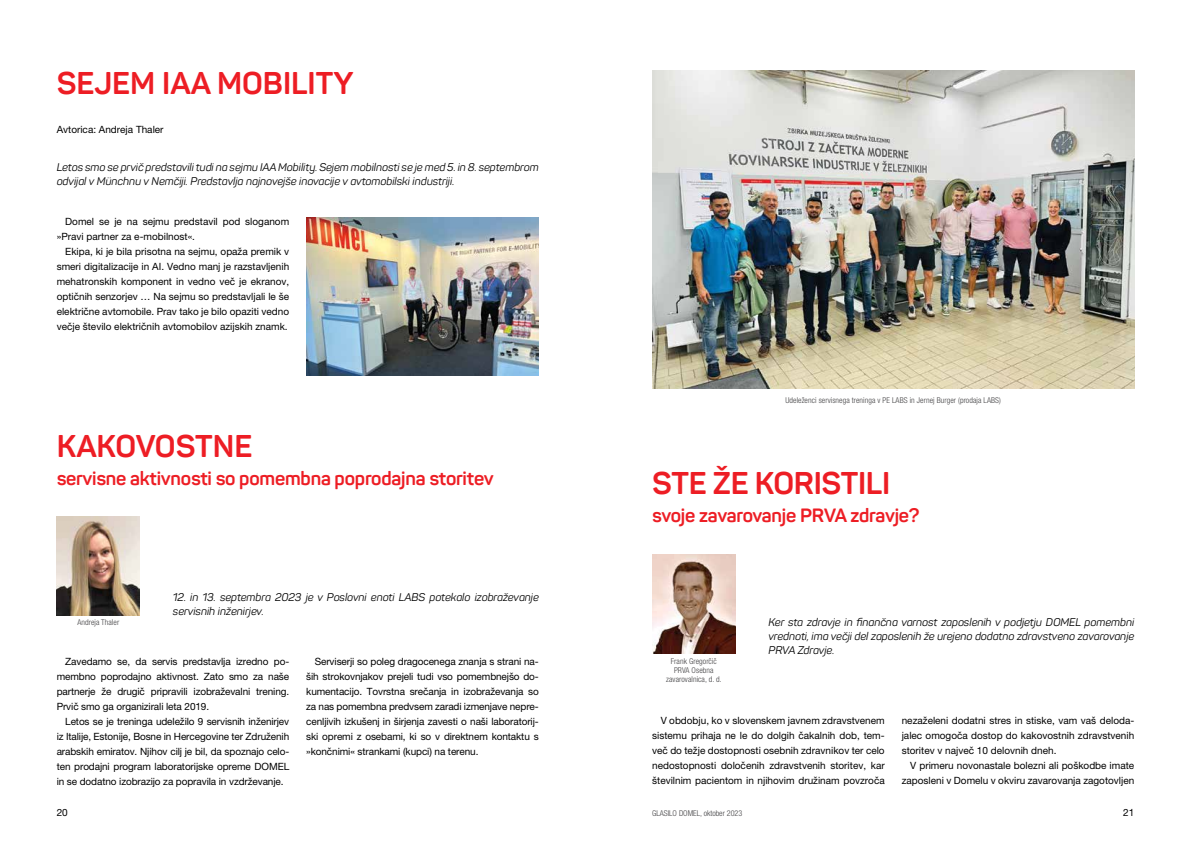
<style>
.page{position:relative;width:1191px;height:842px;background:#fff}
.page>*{position:absolute;margin:0;border:0;box-sizing:border-box;transform-origin:0 0}
.t1{font:700 31px "Panton";color:#ed1d24}
.t2{font:700 19px "Panton";letter-spacing:-.01em;color:#ed1d24}
.t3{font:italic 11px/14px "Panton";color:#000}
.t4{font:10px/15px "Helvetica Neue LT Pro";color:#000;text-align:justify}
.t5{font:300 condensed 8px/9px "Helvetica Neue LT Pro";letter-spacing:.01em;color:#414042;text-align:center}
</style>
<div class="page">
<img style="left:652px;top:554px;width:83px;height:99px">
<img style="left:306px;top:217px;width:233px;height:158px">
<img style="left:57px;top:516px;width:83px;height:100px">
<img style="left:652px;top:71px;width:483px;height:317px">
<h1 class="t1" style="left:57px;top:64px;width:298px">SEJEM IAA MOBILITY</h1>
<p class="t4" style="left:57px;top:122px;width:108px">Avtorica: Andreja Thaler</p>
<p class="t3" style="left:57px;top:160px;width:483px">Letos smo se prvič predstavili tudi na sejmu IAA Mobility. Sejem mobilnosti se je med 5. in 8. septembrom odvijal v Münchnu v Nemčiji. Predstavlja najnovejše inovacije v avtomobilski industriji.</p>
<p class="t4" style="left:57px;top:213px;width:234px;text-indent:8px">Domel se je na sejmu predstavil pod sloganom »Pravi partner za e-mobilnost«.</p>
<p class="t4" style="left:57px;top:243px;width:234px;text-indent:8px">Ekipa, ki je bila prisotna na sejmu, opaža premik v smeri digitalizacije in AI. Vedno manj je razstavljenih mehatronskih komponent in vedno več je ekranov, optičnih senzorjev … Na sejmu so predstavljali le še električne avtomobile. Prav tako je bilo opaziti vedno večje število električnih avtomobilov azijskih znamk.</p>
<h1 class="t1" style="left:57px;top:426px;width:197px">KAKOVOSTNE</h1>
<h2 class="t2" style="left:57px;top:466px;width:438px">servisne aktivnosti so pomembna poprodajna storitev</h2>
<p class="t5" style="left:77px;top:618px;width:43px">Andreja Thaler</p>
<p class="t3" style="left:173px;top:590px;width:367px">12. in 13. septembra 2023 je v Poslovni enoti LABS potekalo izobraževanje servisnih inženirjev.</p>
<p class="t4" style="left:57px;top:654px;width:234px;text-indent:8px">Zavedamo se, da servis predstavlja izredno po&shy;membno poprodajno aktivnost. Zato smo za naše partnerje že drugič pripravili izobraževalni trening.<br>Prvič smo ga organizirali leta 2019.</p>
<p class="t4" style="left:57px;top:714px;width:234px;text-indent:8px">Letos se je treninga udeležilo 9 servisnih inženirjev iz Italije, Estonije, Bosne in Hercegovine ter Združenih arabskih emiratov. Njihov cilj je bil, da spoznajo celo&shy;ten prodajni program laboratorijske opreme DOMEL in se dodatno izobrazijo za popravila in vzdrževanje.</p>
<p class="t4" style="left:306px;top:654px;width:234px;text-indent:8px">Serviserji so poleg dragocenega znanja s strani na&shy;ših strokovnjakov prejeli tudi vso pomembnejšo do&shy;kumentacijo. Tovrstna srečanja in izobraževanja so za nas pomembna predvsem zaradi izmenjave nepre&shy;cenljivih izkušenj in širjenja zavesti o naši laboratorij&shy;ski opremi z osebami, ki so v direktnem kontaktu s »končnimi« strankami (kupci) na terenu.</p>
<p class="t5" style="left:785px;top:396px;width:217px">Udeleženci servisnega treninga v PE LABS in Jernej Burger (prodaja LABS)</p>
<h1 class="t1" style="left:652px;top:464px;width:239px">STE ŽE KORISTILI</h1>
<h2 class="t2" style="left:652px;top:504px;width:268px">svoje zavarovanje PRVA zdravje?</h2>
<p class="t5" style="left:666px;top:657px;width:57px">Frank Gregorčič<br>PRVA Osebna zavarovalnica, d. d.</p>
<p class="t3" style="left:768px;top:615px;width:367px;text-align:justify">Ker sta zdravje in finančna varnost zaposlenih v podjetju DOMEL pomembni vrednoti, ima večji del zaposlenih že urejeno dodatno zdravstveno zavarovanje PRVA Zdravje.</p>
<p class="t4" style="left:652px;top:713px;width:234px;text-indent:8px">V obdobju, ko v slovenskem javnem zdravstvenem sistemu prihaja ne le do dolgih čakalnih dob, tem&shy;več do težje dostopnosti osebnih zdravnikov ter celo nedostopnosti določenih zdravstvenih storitev, kar številnim pacientom in njihovim družinam povzroča</p>
<p class="t4" style="left:901px;top:713px;width:234px">nezaželeni dodatni stres in stiske, vam vaš deloda&shy;jalec omogoča dostop do kakovostnih zdravstvenih storitev v največ 10 delovnih dneh.</p>
<p class="t4" style="left:901px;top:758px;width:234px;text-align:right">V primeru novonastale bolezni ali poškodbe imate zaposleni v Domelu v okviru zavarovanja zagotovljen</p>
<p class="t4" style="left:57px;top:805px;width:13px">20</p>
<p class="t5" style="left:652px;top:809px;width:91px">GLASILO DOMEL, oktober 2023</p>
<p class="t4" style="left:1123px;top:805px;width:13px">21</p>
</div>
